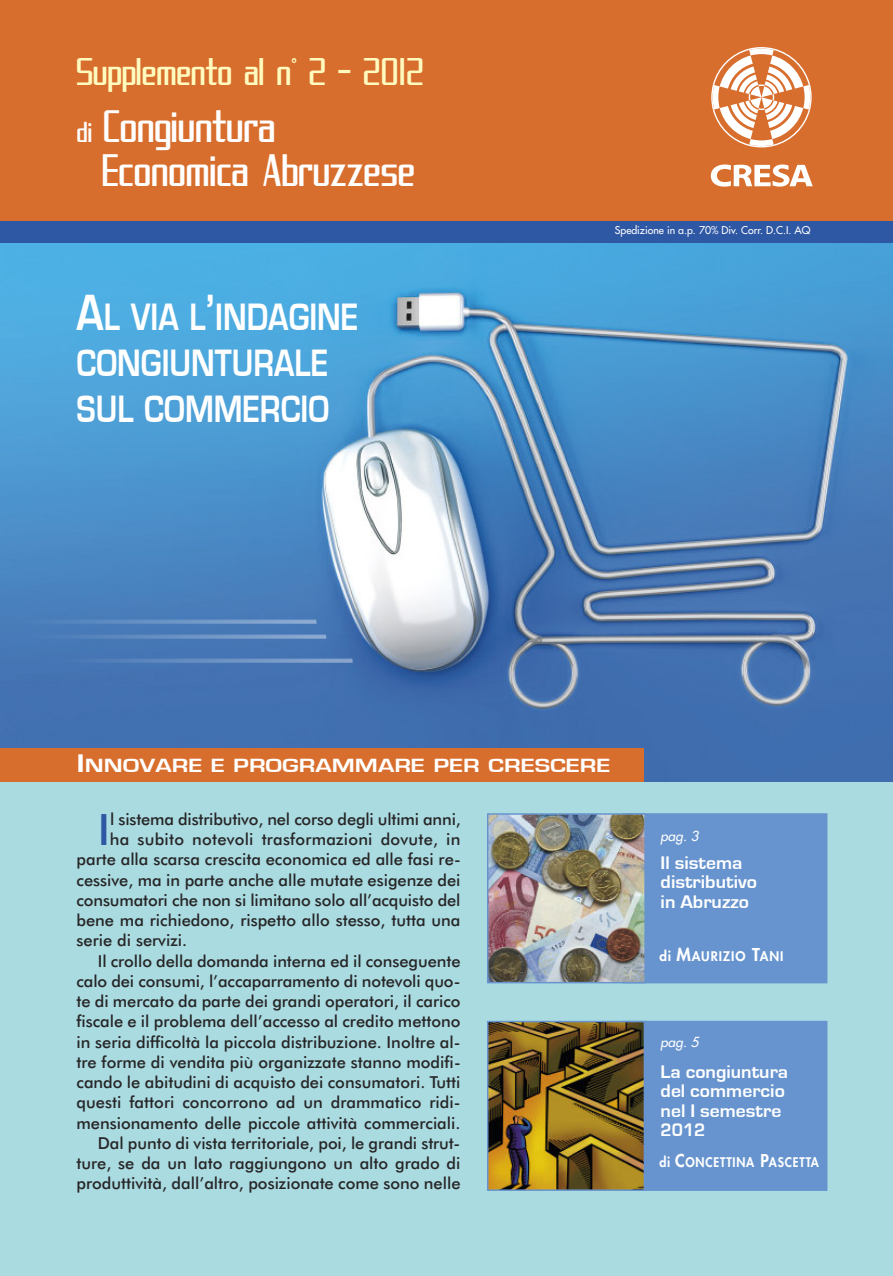
<style>
.page{position:relative;width:893px;height:1276px;background:#fff}
.page>*{position:absolute;margin:0;border:0;box-sizing:border-box;transform-origin:0 0}
.t1{font:47.25px/44.1px "SF Theramin Gothic";color:#fff;scale:.71 1}
.t2{font:500 43.2px "Futura BT";color:#2e57a4}
.t3{font:40.2px "SF Theramin Gothic";color:#fffbbf;scale:.71 1}
.t4{font:700 39.3px/46.2px "Eurostile";color:#fff;scale:.82 1}
.t5{font:700 19.65px "Eurostile";color:#fff;scale:1.31 1}
.t6{font:700 18.75px/19.5px "Eurostile";color:#fff;scale:1.05 1}
.t7{font:500 16.5px "Futura BT";color:#272627}
.t8{font:italic 13.5px "Futura";letter-spacing:.005em;color:#fff}
.t9{font:800 12.9px "Futura";letter-spacing:.065em;color:#fff;scale:.93 1}
.t10{font:800 12.9px "Futura";letter-spacing:.065em;color:#fff}
.t11{font:10.5px "Futura";color:#fff}
.s1{font-size:30px}
.s2{font-size:52.5px}
.s3{font-size:26.25px}
.s4{font-size:13.5px}
.s5{font-size:17.25px}
</style>
<div class="page">
<img style="left:0;top:242px;width:893px;height:540px">
<div style="left:0;top:782px;width:893px;height:494px;background:#aadbe1"></div>
<div style="left:0;top:748px;width:644px;height:34px;background:#d86e2d"></div>
<div style="left:624px;top:815px;width:202px;height:167px;background:#6794ce"></div>
<div style="left:622px;top:813px;width:205px;height:170px;border:2px solid #6794ce"></div>
<img style="left:490px;top:816px;width:153px;height:164px">
<div style="left:487px;top:813px;width:159px;height:170px;border:2px solid #6794ce"></div>
<div style="left:624px;top:1022px;width:202px;height:167px;background:#6794ce"></div>
<div style="left:622px;top:1020px;width:205px;height:171px;border:2px solid #6794ce"></div>
<img style="left:490px;top:1023px;width:152px;height:165px">
<div style="left:487px;top:1020px;width:158px;height:171px;border:2px solid #6794ce"></div>
<div style="left:0;top:0;width:893px;height:235px;background:#d86e2d"></div>
<div style="left:0;top:221px;width:893px;height:21px;background:#2e57a4"></div>
<svg style="left:711px;top:47px;width:101px;height:100px"></svg>
<svg style="left:711px;top:164px;width:102px;height:23px"></svg>
<img style="left:30px;top:634px;width:296px;height:5px">
<img style="left:56px;top:658px;width:297px;height:5px">
<img style="left:20px;top:619px;width:297px;height:5px">
<h3 class="t3" style="left:76px;top:58px;width:490px">Supplemento al n° 2 - 2012</h3>
<h1 class="t1" style="left:102px;top:108px;width:442px;text-indent:-25px"><span class="s1">di</span> Congiuntura<br>Economica Abruzzese</h1>
<h3 class="t4" style="left:77px;top:295px;width:345px"><span class="s2">A</span>L VIA L<span class="s2">’</span>INDAGINE<br>CONGIUNTURALE<br>SUL COMMERCIO</h3>
<p class="t11" style="left:615px;top:225px;width:197px">Spedizione in a.p. 70% Div. Corr. D.C.I. AQ</p>
<p class="t5" style="left:77px;top:757px;width:409px"><span class="s3">I</span>NNOVARE E PROGRAMMARE PER CRESCERE</p>
<h2 class="t2" style="left:98px;top:812px;width:14px">I</h2>
<p class="t7" style="left:110px;top:812px;width:352px">l sistema distributivo, nel corso degli ultimi anni,</p>
<p class="t7" style="left:110px;top:832px;width:352px">ha subito notevoli trasformazioni dovute, in</p>
<p class="t7" style="left:77px;top:853px;width:386px">parte alla scarsa crescita economica ed alle fasi re-</p>
<p class="t7" style="left:77px;top:873px;width:385px">cessive, ma in parte anche alle mutate esigenze dei</p>
<p class="t7" style="left:77px;top:893px;width:385px">consumatori che non si limitano solo all’acquisto del</p>
<p class="t7" style="left:77px;top:913px;width:385px">bene ma richiedono, rispetto allo stesso, tutta una</p>
<p class="t7" style="left:77px;top:934px;width:112px">serie di servizi.</p>
<p class="t7" style="left:98px;top:954px;width:364px">Il crollo della domanda interna ed il conseguente</p>
<p class="t7" style="left:77px;top:974px;width:385px">calo dei consumi, l’accaparramento di notevoli quo-</p>
<p class="t7" style="left:77px;top:994px;width:385px">te di mercato da parte dei grandi operatori, il carico</p>
<p class="t7" style="left:77px;top:1015px;width:385px">fiscale e il problema dell’accesso al credito mettono</p>
<p class="t7" style="left:77px;top:1035px;width:385px">in seria difficoltà la piccola distribuzione. Inoltre al-</p>
<p class="t7" style="left:77px;top:1055px;width:386px">tre forme di vendita più organizzate stanno modifi-</p>
<p class="t7" style="left:77px;top:1075px;width:385px">cando le abitudini di acquisto dei consumatori. Tutti</p>
<p class="t7" style="left:77px;top:1096px;width:385px">questi fattori concorrono ad un drammatico ridi-</p>
<p class="t7" style="left:77px;top:1116px;width:385px">mensionamento delle piccole attività commerciali.</p>
<p class="t7" style="left:98px;top:1136px;width:364px">Dal punto di vista territoriale, poi, le grandi strut-</p>
<p class="t7" style="left:77px;top:1156px;width:385px">ture, se da un lato raggiungono un alto grado di</p>
<p class="t7" style="left:77px;top:1177px;width:385px">produttività, dall’altro, posizionate come sono nelle</p>
<p class="t8" style="left:660px;top:829px;width:40px">pag. 3</p>
<p class="t6" style="left:661px;top:853px;width:93px">IL SISTEMA<br>DISTRIBUTIVO<br>IN ABRUZZO</p>
<p class="t10" style="left:659px;top:949px;width:125px"><span class="s4">di</span> <span class="s5">M</span>AURIZIO <span class="s5">T</span>ANI</p>
<p class="t8" style="left:660px;top:1035px;width:40px">pag. 5</p>
<p class="t6" style="left:661px;top:1062px;width:123px">LA CONGIUNTURA<br>DEL COMMERCIO<br>NEL I SEMESTRE<br>2012</p>
<p class="t9" style="left:659px;top:1156px;width:173px"><span class="s4">di</span> <span class="s5">C</span>ONCETTINA <span class="s5">P</span>ASCETTA</p>
</div>
